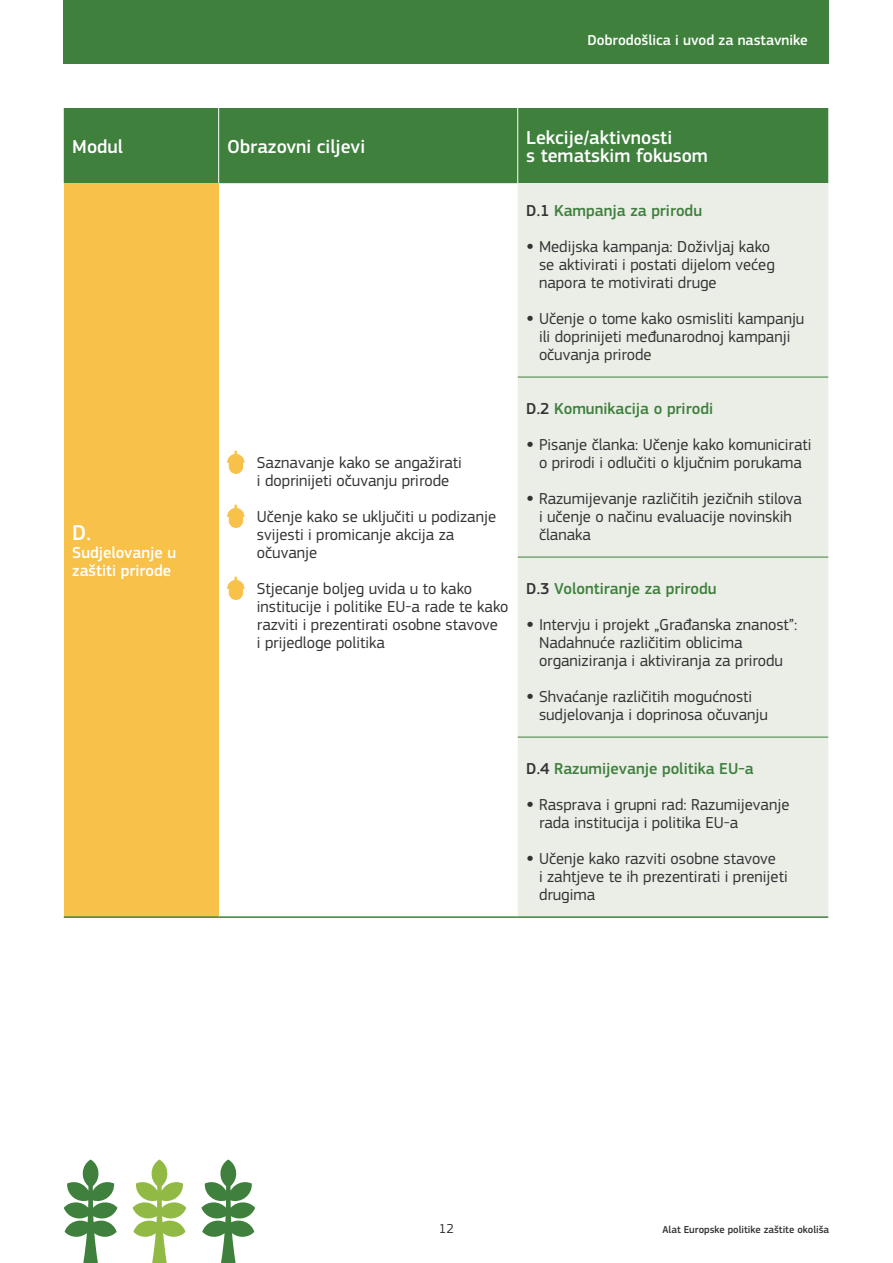
<style>
.page{position:relative;width:893px;height:1263px;background:#fff}
.page>*{position:absolute;margin:0;border:0;box-sizing:border-box;transform-origin:0 0}
.t1{font:500 22.5px "EC Square Sans Pro";color:#fff}
.t2{font:500 19.5px/18px "EC Square Sans Pro";color:#fff}
.t3{font:16.5px/18px "EC Square Sans Pro";color:#333334}
.t4{font:500 16.5px "EC Square Sans Pro";color:#3f803d}
.t5{font:500 16.5px/18px "EC Square Sans Pro";color:#fff}
.t6{font:500 15px "EC Square Sans Pro";color:#fff}
.t7{font:13.5px "EC Square Sans Pro";color:#333334}
.t8{font:500 10.5px "EC Square Sans Pro";color:#333334}
.s1{color:#333334}
.s2{font-family:"Muli"}
</style>
<div class="page">
<div style="left:64px;top:108px;width:764px;height:75px;background:#3f803d"></div>
<div style="left:64px;top:183px;width:155px;height:734px;background:#f8c14a"></div>
<div style="left:518px;top:183px;width:310px;height:733px;background:#ebeee7"></div>
<hr style="left:64px;top:916px;width:155px;height:2px;background:#3f803d">
<hr style="left:219px;top:916px;width:299px;height:2px;background:#3f803d">
<hr style="left:518px;top:377px;width:310px;height:1px;background:#3f803d">
<hr style="left:518px;top:557px;width:310px;height:1px;background:#3f803d">
<hr style="left:518px;top:737px;width:310px;height:1px;background:#3f803d">
<hr style="left:518px;top:916px;width:310px;height:2px;background:#3f803d">
<hr style="left:218px;top:108px;width:1px;height:75px;background:#fff">
<hr style="left:517px;top:108px;width:1px;height:75px;background:#fff">
<svg style="left:227px;top:451px;width:17px;height:23px"></svg>
<svg style="left:227px;top:505px;width:17px;height:23px"></svg>
<svg style="left:227px;top:577px;width:17px;height:23px"></svg>
<div style="left:64px;top:0;width:765px;height:64px;background:#3f803d"></div>
<svg style="left:64px;top:1159px;width:53px;height:104px"></svg>
<svg style="left:133px;top:1159px;width:53px;height:104px"></svg>
<svg style="left:201px;top:1159px;width:54px;height:104px"></svg>
<p class="t6" style="left:587px;top:32px;width:222px">Dobrodošlica i uvod za nastavnike</p>
<p class="t2" style="left:72px;top:138px;width:52px">Modul</p>
<p class="t2" style="left:227px;top:138px;width:139px">Obrazovni ciljevi</p>
<p class="t2" style="left:526px;top:129px;width:183px">Lekcije/aktivnosti<br>s tematskim fokusom</p>
<p class="t1" style="left:72px;top:519px;width:20px">D.</p>
<p class="t5" style="left:72px;top:544px;width:105px">Sudjelovanje u zaštiti prirode</p>
<p class="t3" style="left:257px;top:454px;width:207px">Saznavanje kako se angažirati i doprinijeti očuvanju prirode</p>
<p class="t3" style="left:257px;top:508px;width:241px">Učenje kako se uključiti u podizanje svijesti i promicanje akcija za očuvanje</p>
<p class="t3" style="left:257px;top:580px;width:253px">Stjecanje boljeg uvida u to kako institucije i politike EU-a rade te kako razviti i prezentirati osobne stavove<br>i prijedloge politika</p>
<p class="t4" style="left:526px;top:201px;width:177px"><span class="s1">D.1</span> Kampanja za prirodu</p>
<p class="t3" style="left:539px;top:238px;width:237px;text-indent:-13px"><span class="s2">•</span> Medijska kampanja: Doživljaj kako se aktivirati i postati dijelom većeg napora te motivirati druge</p>
<p class="t3" style="left:539px;top:310px;width:267px;text-indent:-13px"><span class="s2">•</span> Učenje o tome kako osmisliti kampanju ili doprinijeti međunarodnoj kampanji očuvanja prirode</p>
<p class="t4" style="left:526px;top:399px;width:188px"><span class="s1">D.2</span> Komunikacija o prirodi</p>
<p class="t3" style="left:526px;top:436px;width:287px;text-align:center"><span class="s2">•</span> Pisanje članka: Učenje kako komunicirati o prirodi i odlučiti o ključnim porukama</p>
<p class="t3" style="left:539px;top:490px;width:264px;text-indent:-13px"><span class="s2">•</span> Razumijevanje različitih jezičnih stilova i učenje o načinu evaluacije novinskih članaka</p>
<p class="t4" style="left:526px;top:579px;width:192px"><span class="s1">D.3</span> Volontiranje za prirodu</p>
<p class="t3" style="left:539px;top:616px;width:260px;text-indent:-13px"><span class="s2">•</span> Intervju i projekt „Građanska znanost”:<br>Nadahnuće različitim oblicima organiziranja i aktiviranja za prirodu</p>
<p class="t3" style="left:539px;top:688px;width:230px;text-indent:-13px"><span class="s2">•</span> Shvaćanje različitih mogućnosti sudjelovanja i doprinosa očuvanju</p>
<p class="t4" style="left:526px;top:759px;width:229px"><span class="s1">D.4</span> Razumijevanje politika EU-a</p>
<p class="t3" style="left:539px;top:796px;width:252px;text-indent:-13px"><span class="s2">•</span> Rasprava i grupni rad: Razumijevanje rada institucija i politika EU-a</p>
<p class="t3" style="left:539px;top:850px;width:250px;text-indent:-13px"><span class="s2">•</span> Učenje kako razviti osobne stavove<br>i zahtjeve te ih prezentirati i prenijeti drugima</p>
<p class="t7" style="left:439px;top:1221px;width:17px">12</p>
<p class="t8" style="left:662px;top:1223px;width:168px">Alat Europske politike zaštite okoliša</p>
</div>
